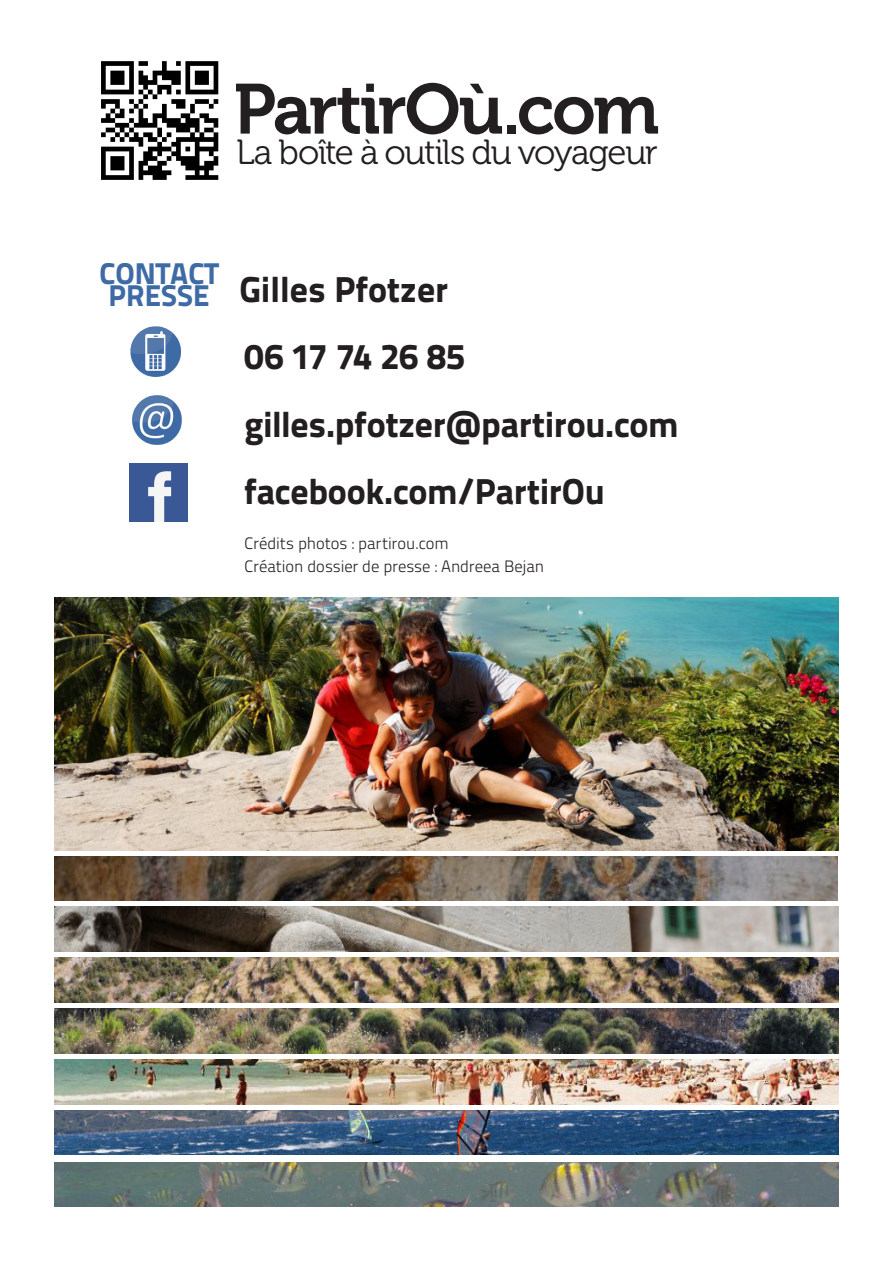
<style>
.page{position:relative;width:893px;height:1263px;background:#fff}
.page>*{position:absolute;margin:0;border:0;box-sizing:border-box;transform-origin:0 0}
.t1{font:70.35px "Museo 700";letter-spacing:-.04em;color:#231f20}
.Texte_gras{font:36px "Titillium Text 25 L 999 wt";letter-spacing:-.005em;color:#231f20}
.t2{font:34.95px "Museo 300";letter-spacing:-.04em;color:#231f20}
.t3{font:30px/22.5px "Titillium Text 25 L 999 wt";color:#3e6ba6;text-align:center}
.texte{font:300 16.5px "Titillium Text 22 L";color:#231f20}
</style>
<div class="page">
<img style="left:54px;top:598px;width:785px;height:252px">
<img style="left:54px;top:856px;width:784px;height:45px">
<img style="left:54px;top:907px;width:785px;height:45px">
<img style="left:54px;top:958px;width:785px;height:44px">
<img style="left:54px;top:1008px;width:785px;height:45px">
<img style="left:55px;top:1059px;width:784px;height:45px">
<img style="left:54px;top:1110px;width:785px;height:45px">
<img style="left:54px;top:1162px;width:785px;height:44px">
<img style="left:130px;top:326px;width:51px;height:51px">
<img style="left:132px;top:395px;width:50px;height:50px">
<img style="left:129px;top:463px;width:59px;height:58px">
<img style="left:101px;top:61px;width:118px;height:119px">
<p class="t1" style="left:234px;top:70px;width:427px">PartirOù.com</p>
<p class="t2" style="left:236px;top:133px;width:423px">La boîte à outils du voyageur</p>
<p class="t3" style="left:99px;top:260px;width:121px">CONTACT<br>PRESSE</p>
<p class="Texte_gras" style="left:239px;top:261px;width:210px">Gilles Pfotzer</p>
<p class="Texte_gras" style="left:244px;top:328px;width:222px">06 17 74 26 85</p>
<p class="Texte_gras" style="left:244px;top:396px;width:436px">gilles.pfotzer@partirou.com</p>
<p class="Texte_gras" style="left:244px;top:463px;width:362px">facebook.com/PartirOu</p>
<p class="texte" style="left:244px;top:531px;width:206px">Crédits photos : partirou.com</p>
<p class="texte" style="left:244px;top:554px;width:301px">Création dossier de presse : Andreea Bejan</p>
</div>
